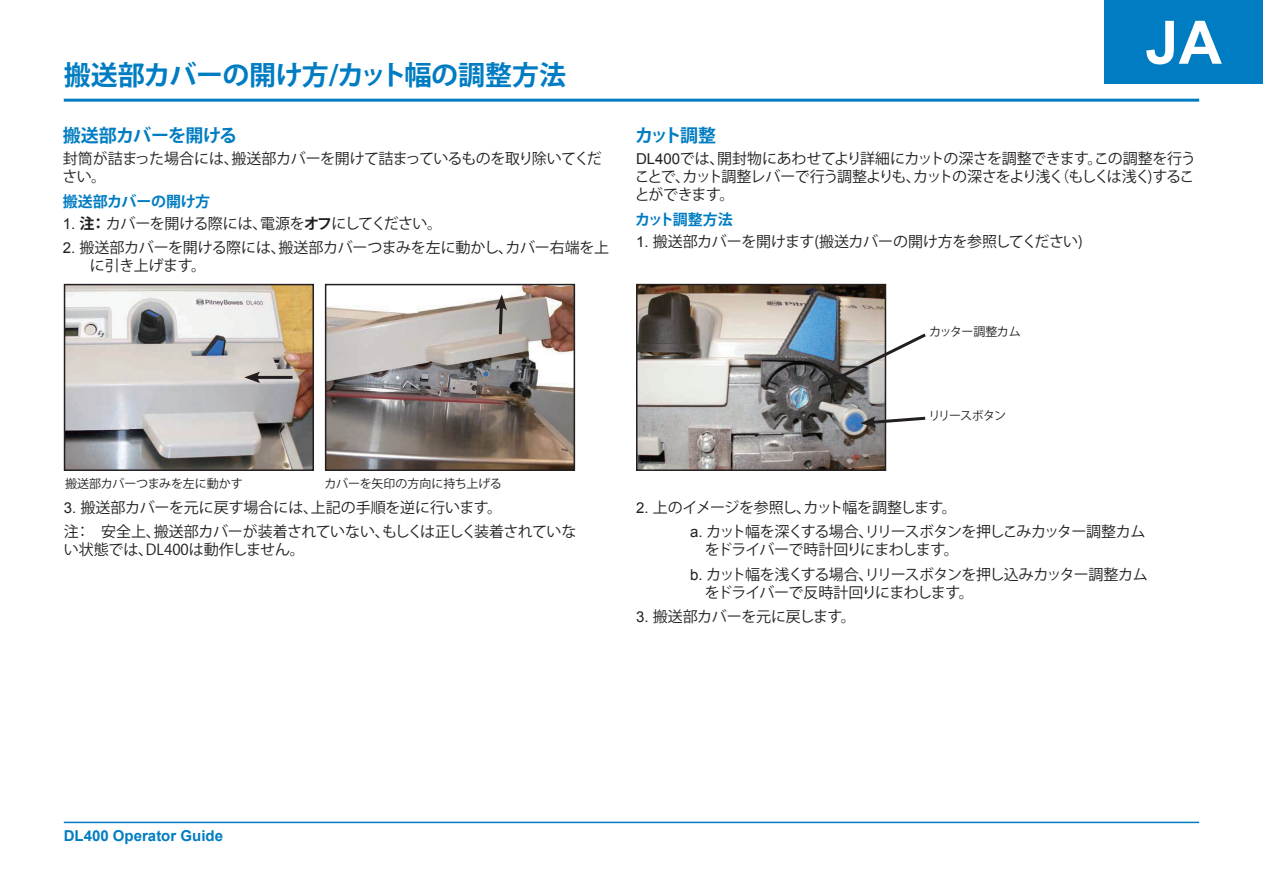
<style>
.page{position:relative;width:1263px;height:893px;background:#fff}
.page>*{position:absolute;margin:0;border:0;box-sizing:border-box;transform-origin:0 0}
.t1{font:700 63px "Arial";color:#fff}
.t2{font:700 60px "Arial";color:#fff}
.t3{font:700 27px "Koz Go Pr 6 N";letter-spacing:-.01em;color:#007cc2}
.t4{font:700 18px "Koz Go Pr 6 N";letter-spacing:-.04em;color:#007cc2}
.t5{font:15px/18px "Koz Go Pr 6 N";letter-spacing:-.03em;color:#231f20}
.t6{font:15px/24.5px "Koz Go Pr 6 N";letter-spacing:-.05em;color:#231f20}
.t7{font:15px/24.5px "Koz Go Pr 6 N";letter-spacing:-.01em;color:#231f20}
.t8{font:15px "Koz Go Pr 6 N";color:#231f20}
.t9{font:700 15px "Arial";color:#007cc2}
.t10{font:700 15px "Koz Go Pr 6 N";letter-spacing:-.02em;color:#007cc2}
.t11{font:700 15px "Koz Go Pr 6 N";letter-spacing:-.045em;color:#007cc2}
.t12{font:12px "Koz Go Pr 6 N";letter-spacing:-.02em;color:#231f20}
.t13{font:12px "Koz Go Pr 6 N";letter-spacing:-.09em;color:#231f20}
.s1{font-family:"Arial"}
.s2{font-weight:700}
</style>
<div class="page">
<hr style="left:64px;top:822px;width:1135px;height:1px;background:#007cc2">
<hr style="left:64px;top:99px;width:1135px;height:3px;background:#007cc2">
<div style="left:1104px;top:0;width:159px;height:84px;background:#007cc2"></div>
<img style="left:67px;top:287px;width:244px;height:181px">
<div style="left:64px;top:284px;width:250px;height:187px;border:2px solid #231f20"></div>
<img style="left:328px;top:287px;width:244px;height:181px">
<div style="left:325px;top:284px;width:250px;height:187px;border:2px solid #231f20"></div>
<hr style="left:255px;top:376px;width:38px;height:3px;background:#231f20">
<svg style="left:244px;top:372px;width:16px;height:11px"></svg>
<svg style="left:495px;top:294px;width:12px;height:43px"></svg>
<img style="left:639px;top:287px;width:244px;height:181px">
<div style="left:636px;top:284px;width:250px;height:187px;border:2px solid #231f20"></div>
<svg style="left:824px;top:331px;width:102px;height:54px"></svg>
<svg style="left:860px;top:415px;width:66px;height:13px"></svg>
<h3 class="t3" style="left:64px;top:60px;width:504px">搬送部カバーの開け方/カット幅の調整方法</h3>
<p class="t4" style="left:63px;top:125px;width:176px">搬送部カバーを開ける</p>
<p class="t5" style="left:62px;top:150px;width:541px">封筒が詰まった場合には、搬送部カバーを開けて詰まっているものを取り除いてください。</p>
<p class="t10" style="left:63px;top:193px;width:149px">搬送部カバーの開け方</p>
<p class="t5" style="left:63px;top:215px;width:381px"><span class="s1">1.</span> <span class="s2">注：</span>カバーを開ける際には、電源を<span class="s2">オフ</span>にしてください。</p>
<p class="t5" style="left:90px;top:239px;width:521px;text-indent:-27px"><span class="s1">2.</span> 搬送部カバーを開ける際には、搬送部カバーつまみを左に動かし、カバー右端を上に引き上げます。</p>
<h1 class="t1" style="left:1142px;top:-3px;width:89px">EN</h1>
<h2 class="t2" style="left:1145px;top:3px;width:78px">JA</h2>
<p class="t4" style="left:635px;top:125px;width:82px">カット調整</p>
<p class="t5" style="left:635px;top:150px;width:563px;text-align:justify"><span class="s1">DL400</span>では、開封物にあわせてより詳細にカットの深さを調整できます。この調整を行うことで、カット調整レバーで行う調整よりも、カットの深さをより浅く（もしくは浅く)することができます。</p>
<p class="t11" style="left:635px;top:211px;width:99px">カット調整方法</p>
<p class="t5" style="left:636px;top:233px;width:448px"><span class="s1">1.</span> 搬送部カバーを開けます(搬送カバーの開け方を参照してください)</p>
<p class="t12" style="left:929px;top:325px;width:93px">カッター調整カム</p>
<p class="t12" style="left:65px;top:477px;width:179px">搬送部カバーつまみを左に動かす</p>
<p class="t12" style="left:324px;top:477px;width:179px">カバーを矢印の方向に持ち上げる</p>
<p class="t7" style="left:64px;top:496px;width:514px"><span class="s1">3.</span> 搬送部カバーを元に戻す場合には、上記の手順を逆に行います。<br>注：　安全上、搬送部カバーが装着されていない、もしくは正しく装着されていな</p>
<p class="t8" style="left:64px;top:541px;width:243px">い状態では、DL400は動作しません。</p>
<p class="t13" style="left:928px;top:409px;width:79px">リリースボタン</p>
<p class="t6" style="left:690px;top:496px;width:457px;text-indent:-54px"><span class="s1">2.</span> 上のイメージを参照し、カット幅を調整します。<br><span class="s1">a.</span> カット幅を深くする場合、リリースボタンを押しこみカッター調整カム</p>
<p class="t6" style="left:690px;top:538px;width:459px;text-indent:15px">をドライバーで時計回りにまわします。<br><span class="s1">b.</span> カット幅を浅くする場合、リリースボタンを押し込みカッター調整カム</p>
<p class="t6" style="left:705px;top:580px;width:270px">をドライバーで反時計回りにまわします。</p>
<p class="t5" style="left:636px;top:608px;width:221px"><span class="s1">3.</span> 搬送部カバーを元に戻します。</p>
<p class="t9" style="left:64px;top:826px;width:161px">DL400 Operator Guide</p>
</div>
